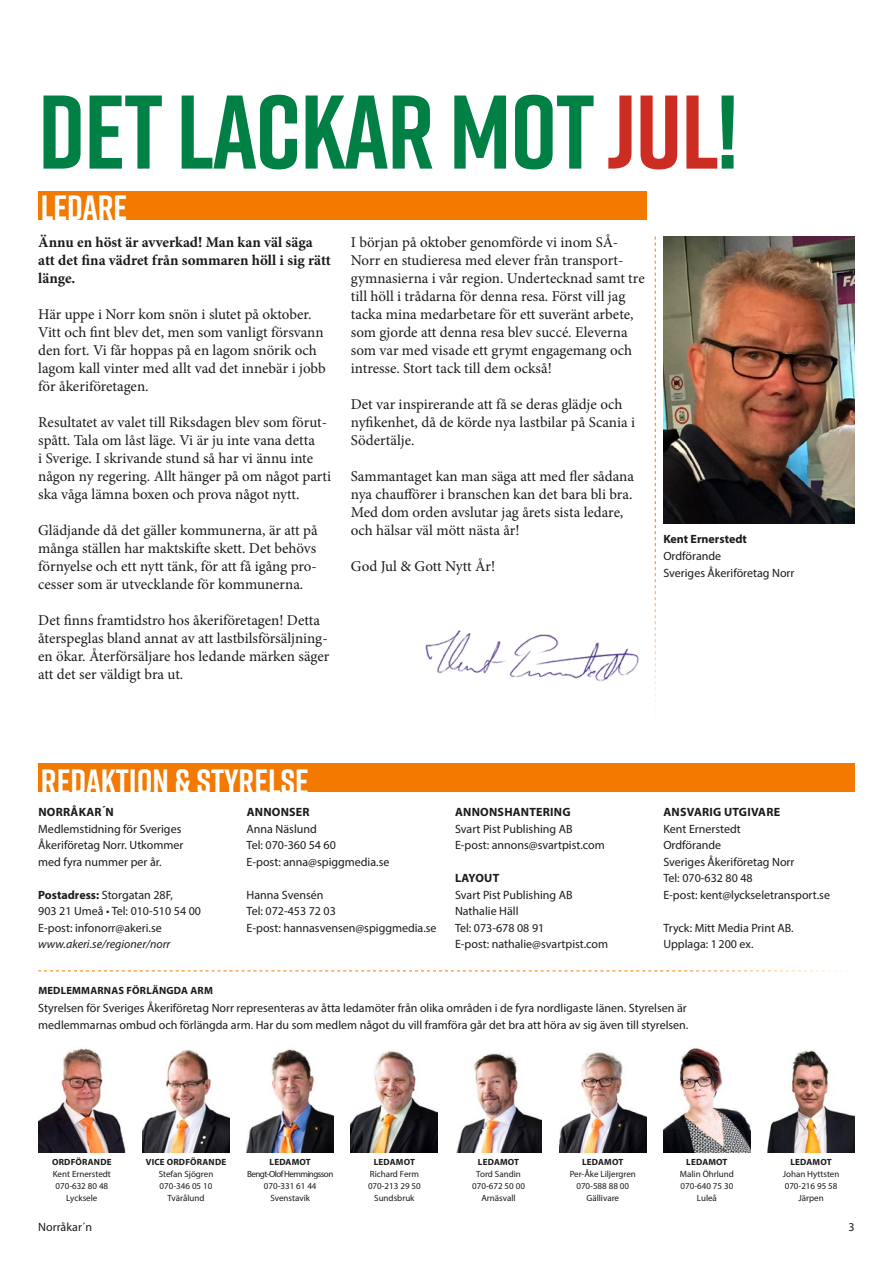
<style>
.page{position:relative;width:893px;height:1263px;background:#fff}
.page>*{position:absolute;margin:0;border:0;box-sizing:border-box;transform-origin:0 0}
.Rubrik_3{font:700 104.4px "Rift";letter-spacing:-.01em;color:#008045}
.Mellantrubrik{font:700 35.1px "Rift";color:#fff}
._1__bröd_ingång{font:15px/18px "Minion Pro";color:#1c1a1a}
._1__bröd_ingång-2{font:700 15px/18px "Minion Pro";color:#1c1a1a}
._1__bröd_ingång-3{font:12px/16.5px "Myriad Pro";color:#1c1a1a}
._1__bröd_ingång-4{font:700 12px "Myriad Pro";letter-spacing:.02em;color:#1c1a1a}
._1__bröd_ingång-5{font:italic 12px "Myriad Pro";color:#1c1a1a}
._1__bröd_ingång-6{font:700 12px "Myriad Pro";color:#1c1a1a}
._1__bröd_ingång-7{font:700 10.5px "Myriad Pro";letter-spacing:.02em;color:#1c1a1a}
._1__bröd_ingång-8{font:9px "Myriad Pro";color:#1c1a1a}
._1__bröd_ingång-9{font:700 9px "Myriad Pro";letter-spacing:.02em;color:#1c1a1a}
._1__bröd_ingång-10{font:9px "Myriad Pro";letter-spacing:-.06em;color:#1c1a1a}
.s1{color:#cd2c22}
.s2{font-weight:700}
</style>
<div class="page">
<svg style="left:655px;top:236px;width:1px;height:472px"></svg>
<svg style="left:38px;top:970px;width:804px;height:1px"></svg>
<img style="left:663px;top:236px;width:192px;height:287px">
<div style="left:38px;top:191px;width:608px;height:29px;background:#f37900"></div>
<div style="left:38px;top:763px;width:817px;height:29px;background:#f37900"></div>
<img style="left:425px;top:630px;width:214px;height:52px">
<img style="left:663px;top:1048px;width:87px;height:105px">
<img style="left:247px;top:1049px;width:87px;height:104px">
<img style="left:351px;top:1050px;width:87px;height:103px">
<img style="left:559px;top:1052px;width:87px;height:101px">
<img style="left:142px;top:1050px;width:88px;height:103px">
<img style="left:456px;top:1053px;width:86px;height:100px">
<img style="left:38px;top:1048px;width:87px;height:105px">
<img style="left:767px;top:1050px;width:88px;height:103px">
<p class="Rubrik_3" style="left:38px;top:57px;width:701px">DET LACKAR MOT <span class="s1">JUL</span>!</p>
<p class="Mellantrubrik" style="left:41px;top:183px;width:88px">LEDARE</p>
<p class="_1__bröd_ingång-2" style="left:38px;top:233px;width:294px">Ännu en höst är avverkad! Man kan väl säga att det fina vädret från sommaren höll i sig rätt länge.</p>
<p class="_1__bröd_ingång" style="left:38px;top:306px;width:289px">Här uppe i Norr kom snön i slutet på oktober.<br>Vitt och fint blev det, men som vanligt försvann den fort. Vi får hoppas på en lagom snörik och lagom kall vinter med allt vad det innebär i jobb för åkeriföretagen.</p>
<p class="_1__bröd_ingång" style="left:38px;top:414px;width:294px">Resultatet av valet till Riksdagen blev som förut&shy;spått. Tala om låst läge. Vi är ju inte vana detta<br>i Sverige. I skrivande stund så har vi ännu inte någon ny regering. Allt hänger på om något parti ska våga lämna boxen och prova något nytt.</p>
<p class="_1__bröd_ingång" style="left:38px;top:522px;width:281px;text-align:justify">Glädjande då det gäller kommunerna, är att på många ställen har maktskifte skett. Det behövs förnyelse och ett nytt tänk, för att få igång pro&shy;cesser som är utvecklande för kommunerna.</p>
<p class="_1__bröd_ingång" style="left:38px;top:612px;width:293px">Det finns framtidstro hos åkeriföretagen! Detta återspeglas bland annat av att lastbilsförsäljning&shy;en ökar. Återförsäljare hos ledande märken säger att det ser väldigt bra ut.</p>
<p class="_1__bröd_ingång" style="left:351px;top:234px;width:295px">I början på oktober genomförde vi inom SÅ-Norr en studieresa med elever från transport&shy;gymnasierna i vår region. Undertecknad samt tre till höll i trådarna för denna resa. Först vill jag tacka mina medarbetare för ett suveränt arbete, som gjorde att denna resa blev succé. Eleverna som var med visade ett grymt engagemang och intresse. Stort tack till dem också!</p>
<p class="_1__bröd_ingång" style="left:351px;top:396px;width:286px">Det var inspirerande att få se deras glädje och nyfikenhet, då de körde nya lastbilar på Scania i<br>Södertälje.</p>
<p class="_1__bröd_ingång" style="left:351px;top:468px;width:285px">Sammantaget kan man säga att med fler sådana nya chaufförer i branschen kan det bara bli bra.</p>
<p class="_1__bröd_ingång" style="left:351px;top:504px;width:274px">Med dom orden avslutar jag årets sista ledare, och hälsar väl mött nästa år!</p>
<p class="_1__bröd_ingång" style="left:351px;top:558px;width:146px">God Jul &amp; Gott Nytt År!</p>
<p class="_1__bröd_ingång-6" style="left:663px;top:531px;width:85px">Kent Ernerstedt</p>
<p class="_1__bröd_ingång-3" style="left:663px;top:548px;width:133px">Ordförande<br>Sveriges Åkeriföretag Norr</p>
<p class="Mellantrubrik" style="left:41px;top:756px;width:270px">REDAKTION &amp; STYRELSE</p>
<p class="_1__bröd_ingång-4" style="left:38px;top:804px;width:77px">NORRÅKAR´N</p>
<p class="_1__bröd_ingång-3" style="left:38px;top:820px;width:147px">Medlemstidning för Sveriges<br>Åkeriföretag Norr. Utkommer med fyra nummer per år.</p>
<p class="_1__bröd_ingång-3" style="left:38px;top:886px;width:164px"><span class="s2">Postadress:</span> Storgatan 28F,<br>903 21 Umeå • Tel: 010-510 54 00<br>E-post: infonorr@akeri.se</p>
<p class="_1__bröd_ingång-5" style="left:38px;top:937px;width:134px">www.akeri.se/regioner/norr</p>
<p class="_1__bröd_ingång-4" style="left:247px;top:804px;width:64px">ANNONSER</p>
<p class="_1__bröd_ingång-3" style="left:247px;top:820px;width:72px">Anna Näslund</p>
<p class="_1__bröd_ingång-3" style="left:247px;top:837px;width:91px">Tel: 070-360 54 60</p>
<p class="_1__bröd_ingång-3" style="left:247px;top:853px;width:144px">E-post: anna@spiggmedia.se</p>
<p class="_1__bröd_ingång-3" style="left:247px;top:886px;width:78px">Hanna Svensén</p>
<p class="_1__bröd_ingång-3" style="left:247px;top:903px;width:91px">Tel: 072-453 72 03</p>
<p class="_1__bröd_ingång-3" style="left:247px;top:919px;width:192px">E-post: hannasvensen@spiggmedia.se</p>
<p class="_1__bröd_ingång-4" style="left:455px;top:804px;width:117px">ANNONSHANTERING</p>
<p class="_1__bröd_ingång-3" style="left:455px;top:820px;width:119px">Svart Pist Publishing AB</p>
<p class="_1__bröd_ingång-3" style="left:455px;top:837px;width:151px">E-post: annons@svartpist.com</p>
<p class="_1__bröd_ingång-4" style="left:455px;top:870px;width:46px">LAYOUT</p>
<p class="_1__bröd_ingång-3" style="left:455px;top:886px;width:119px">Svart Pist Publishing AB</p>
<p class="_1__bröd_ingång-3" style="left:455px;top:903px;width:65px">Nathalie Häll</p>
<p class="_1__bröd_ingång-3" style="left:455px;top:919px;width:91px">Tel: 073-678 08 91</p>
<p class="_1__bröd_ingång-3" style="left:455px;top:936px;width:155px">E-post: nathalie@svartpist.com</p>
<p class="_1__bröd_ingång-4" style="left:663px;top:804px;width:118px">ANSVARIG UTGIVARE</p>
<p class="_1__bröd_ingång-3" style="left:663px;top:820px;width:79px">Kent Ernerstedt</p>
<p class="_1__bröd_ingång-3" style="left:663px;top:837px;width:133px">Ordförande<br>Sveriges Åkeriföretag Norr</p>
<p class="_1__bröd_ingång-3" style="left:663px;top:870px;width:91px">Tel: 070-632 80 48</p>
<p class="_1__bröd_ingång-3" style="left:663px;top:886px;width:168px">E-post: kent@lyckseletransport.se</p>
<p class="_1__bröd_ingång-3" style="left:663px;top:919px;width:132px">Tryck: Mitt Media Print AB.</p>
<p class="_1__bröd_ingång-3" style="left:663px;top:936px;width:92px">Upplaga: 1200 ex.</p>
<p class="_1__bröd_ingång-7" style="left:38px;top:984px;width:176px">MEDLEMMARNAS FÖRLÄNGDA ARM</p>
<p class="_1__bröd_ingång-3" style="left:38px;top:1000px;width:652px">Styrelsen för Sveriges Åkeriföretag Norr representeras av åtta ledamöter från olika områden i de fyra nordligaste länen. Styrelsen är medlemmarnas ombud och förlängda arm. Har du som medlem något du vill framföra går det bra att höra av sig även till styrelsen.</p>
<p class="_1__bröd_ingång-9" style="left:52px;top:1156px;width:61px">ORDFÖRANDE</p>
<p class="_1__bröd_ingång-8" style="left:53px;top:1169px;width:60px">Kent Ernerstedt</p>
<p class="_1__bröd_ingång-8" style="left:55px;top:1181px;width:54px">070-632 80 48</p>
<p class="_1__bröd_ingång-8" style="left:66px;top:1193px;width:33px">Lycksele</p>
<p class="_1__bröd_ingång-9" style="left:146px;top:1156px;width:82px">VICE ORDFÖRANDE</p>
<p class="_1__bröd_ingång-8" style="left:159px;top:1169px;width:56px">Stefan Sjögren</p>
<p class="_1__bröd_ingång-8" style="left:160px;top:1181px;width:54px">070-346 05 10</p>
<p class="_1__bröd_ingång-8" style="left:167px;top:1193px;width:39px">Tvärålund</p>
<p class="_1__bröd_ingång-9" style="left:270px;top:1156px;width:43px">LEDAMOT</p>
<p class="_1__bröd_ingång-10" style="left:247px;top:1169px;width:88px">Bengt-Olof Hemmingsson</p>
<p class="_1__bröd_ingång-8" style="left:264px;top:1181px;width:54px">070-331 61 44</p>
<p class="_1__bröd_ingång-8" style="left:270px;top:1193px;width:41px">Svenstavik</p>
<p class="_1__bröd_ingång-9" style="left:374px;top:1156px;width:43px">LEDAMOT</p>
<p class="_1__bröd_ingång-8" style="left:370px;top:1169px;width:51px">Richard Ferm</p>
<p class="_1__bröd_ingång-8" style="left:368px;top:1181px;width:54px">070-213 29 50</p>
<p class="_1__bröd_ingång-8" style="left:374px;top:1193px;width:42px">Sundsbruk</p>
<p class="_1__bröd_ingång-9" style="left:478px;top:1156px;width:43px">LEDAMOT</p>
<p class="_1__bröd_ingång-8" style="left:476px;top:1169px;width:46px">Tord Sandin</p>
<p class="_1__bröd_ingång-8" style="left:472px;top:1181px;width:54px">070-672 50 00</p>
<p class="_1__bröd_ingång-8" style="left:481px;top:1193px;width:36px">Arnäsvall</p>
<p class="_1__bröd_ingång-9" style="left:582px;top:1156px;width:43px">LEDAMOT</p>
<p class="_1__bröd_ingång-8" style="left:570px;top:1169px;width:68px">Per-Åke Liljergren</p>
<p class="_1__bröd_ingång-8" style="left:576px;top:1181px;width:54px">070-588 88 00</p>
<p class="_1__bröd_ingång-8" style="left:586px;top:1193px;width:34px">Gällivare</p>
<p class="_1__bröd_ingång-9" style="left:686px;top:1156px;width:43px">LEDAMOT</p>
<p class="_1__bröd_ingång-8" style="left:680px;top:1169px;width:56px">Malin Öhrlund</p>
<p class="_1__bröd_ingång-8" style="left:681px;top:1181px;width:54px">070-640 75 30</p>
<p class="_1__bröd_ingång-8" style="left:697px;top:1193px;width:22px">Luleå</p>
<p class="_1__bröd_ingång-9" style="left:790px;top:1156px;width:43px">LEDAMOT</p>
<p class="_1__bröd_ingång-8" style="left:783px;top:1169px;width:58px">Johan Hyttsten</p>
<p class="_1__bröd_ingång-8" style="left:785px;top:1181px;width:54px">070-216 95 58</p>
<p class="_1__bröd_ingång-8" style="left:798px;top:1193px;width:27px">Järpen</p>
<p class="_1__bröd_ingång-3" style="left:38px;top:1218px;width:55px">Norråkar´n</p>
<p class="_1__bröd_ingång-3" style="left:848px;top:1218px;width:8px">3</p>
</div>
